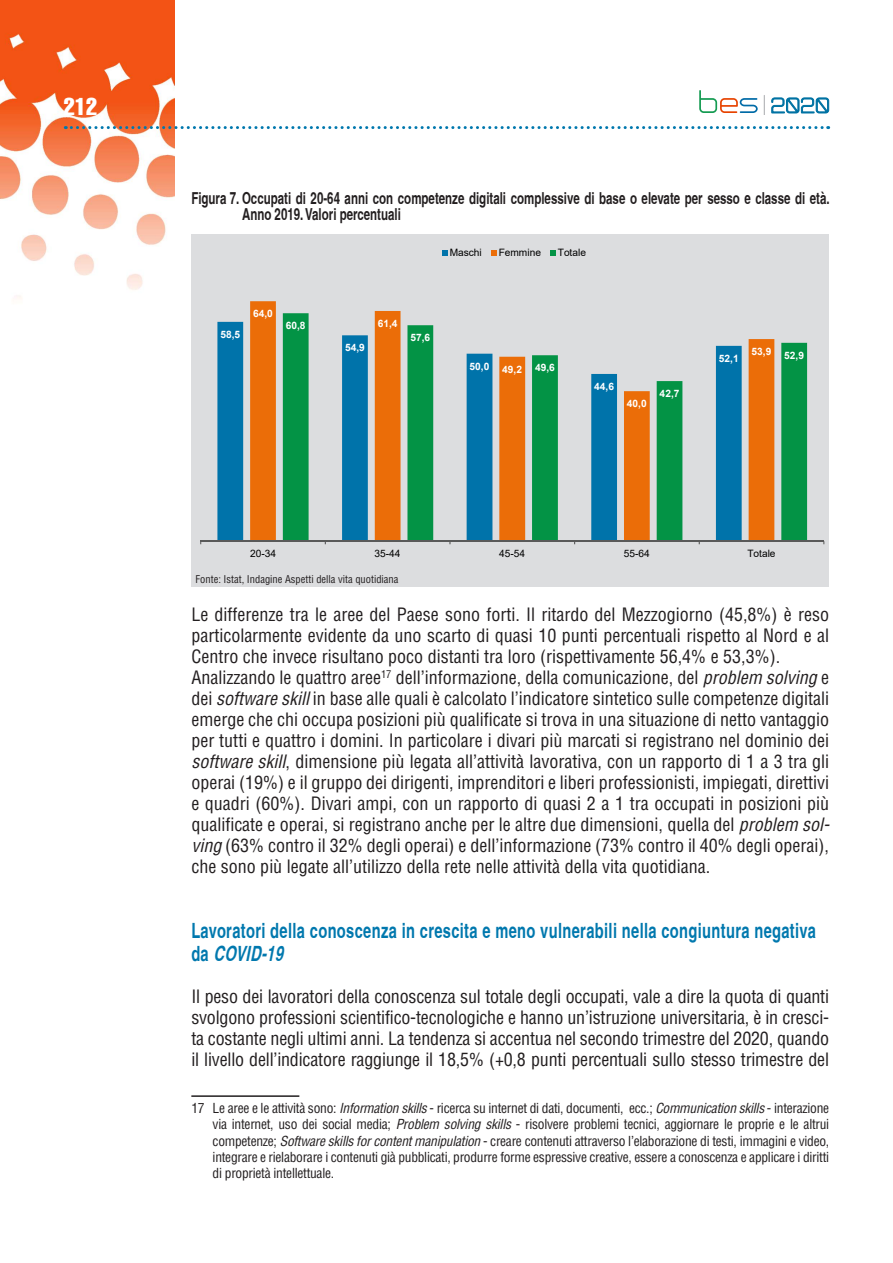
<style>
.page{position:relative;width:893px;height:1263px;background:#fff}
.page>*{position:absolute;margin:0;border:0;box-sizing:border-box;transform-origin:0 0}
.t1{font:24px "Helvetica LT Std Comp";color:#fff}
.t2{font:700 condensed 21px/22.5px "Helvetica";letter-spacing:.02em;color:#0078ae;scale:.85 1}
.t3{font:condensed 18px/21px "Helvetica LT Std";color:#231f20}
.t4{font:700 condensed 16.5px/16.5px "Helvetica";color:#231f20;scale:.85 1}
.t5{font:condensed 13.5px/16.2px "Helvetica LT Std";letter-spacing:-.02em;color:#231f20;text-align:justify}
.t6{font:condensed 10.5px "Helvetica LT Std";color:#231f20}
.t7{font:700 10.2px "Arial";color:#fff}
.t8{font:10.2px "Arial";color:#000}
.s1{font-style:italic}
</style>
<div class="page">
<img style="left:0;top:0;width:174px;height:299px">
<svg style="left:65px;top:126px;width:764px;height:3px"></svg>
<svg style="left:764px;top:95px;width:1px;height:20px"></svg>
<svg style="left:699px;top:90px;width:59px;height:23px"></svg>
<svg style="left:771px;top:97px;width:58px;height:17px"></svg>
<hr style="left:191px;top:1095px;width:108px;height:2px;background:#231f20">
<div style="left:191px;top:234px;width:638px;height:353px;background:#dcdddf"></div>
<svg style="left:217px;top:322px;width:33px;height:219px;fill:#0073aa"></svg>
<svg style="left:250px;top:301px;width:151px;height:240px;fill:#eb6d08"></svg>
<svg style="left:283px;top:313px;width:524px;height:228px"></svg>
<hr style="left:201px;top:541px;width:623px;height:1px;background:#595959">
<svg style="left:443px;top:250px;width:5px;height:5px"></svg>
<svg style="left:492px;top:250px;width:5px;height:5px"></svg>
<svg style="left:551px;top:250px;width:5px;height:5px"></svg>
<h1 class="t1" style="left:64px;top:91px;width:35px">212</h1>
<p class="t4" style="left:242px;top:189px;width:693px;text-indent:-51px">Figura 7. Occupati di 20-64 anni con competenze digitali complessive di base o elevate per sesso e classe di età.<br>Anno 2019. Valori percentuali</p>
<p class="t7" style="left:220px;top:327px;width:21px">58,5</p>
<p class="t7" style="left:253px;top:306px;width:21px">64,0</p>
<p class="t7" style="left:286px;top:318px;width:21px">60,8</p>
<p class="t8" style="left:450px;top:245px;width:34px">Maschi</p>
<p class="t8" style="left:499px;top:245px;width:44px">Femmine</p>
<p class="t8" style="left:558px;top:245px;width:30px">Totale</p>
<p class="t7" style="left:345px;top:341px;width:21px">54,9</p>
<p class="t7" style="left:378px;top:316px;width:21px">61,4</p>
<p class="t7" style="left:410px;top:330px;width:21px">57,6</p>
<p class="t7" style="left:470px;top:359px;width:21px">50,0</p>
<p class="t7" style="left:502px;top:362px;width:21px">49,2</p>
<p class="t7" style="left:535px;top:360px;width:21px">49,6</p>
<p class="t7" style="left:594px;top:379px;width:21px">44,6</p>
<p class="t7" style="left:627px;top:396px;width:21px">40,0</p>
<p class="t7" style="left:660px;top:386px;width:21px">42,7</p>
<p class="t7" style="left:719px;top:351px;width:21px">52,1</p>
<p class="t7" style="left:752px;top:344px;width:21px">53,9</p>
<p class="t7" style="left:784px;top:348px;width:21px">52,9</p>
<p class="t8" style="left:250px;top:546px;width:28px">20-34</p>
<p class="t8" style="left:375px;top:546px;width:28px">35-44</p>
<p class="t8" style="left:499px;top:546px;width:28px">45-54</p>
<p class="t8" style="left:624px;top:546px;width:28px">55-64</p>
<p class="t8" style="left:747px;top:546px;width:30px">Totale</p>
<p class="t6" style="left:196px;top:573px;width:204px">Fonte: Istat, Indagine Aspetti della vita quotidiana</p>
<p class="t3" style="left:191px;top:604px;width:640px">Le differenze tra le aree del Paese sono forti. Il ritardo del Mezzogiorno (45,8%) è reso particolarmente evidente da uno scarto di quasi 10 punti percentuali rispetto al Nord e al Centro che invece risultano poco distanti tra loro (rispettivamente 56,4% e 53,3%).<br>Analizzando le quattro aree<sup>17</sup> dell’informazione, della comunicazione, del <span class="s1">problem solving</span> e dei <span class="s1">software skill</span> in base alle quali è calcolato l’indicatore sintetico sulle competenze digitali emerge che chi occupa posizioni più qualificate si trova in una situazione di netto vantaggio per tutti e quattro i domini. In particolare i divari più marcati si registrano nel dominio dei <span class="s1">software skill</span>, dimensione più legata all’attività lavorativa, con un rapporto di 1 a 3 tra gli operai (19%) e il gruppo dei dirigenti, imprenditori e liberi professionisti, impiegati, direttivi e quadri (60%). Divari ampi, con un rapporto di quasi 2 a 1 tra occupati in posizioni più qualificate e operai, si registrano anche per le altre due dimensioni, quella del <span class="s1">problem sol&shy;ving</span> (63% contro il 32% degli operai) e dell’informazione (73% contro il 40% degli operai), che sono più legate all’utilizzo della rete nelle attività della vita quotidiana.</p>
<p class="t2" style="left:191px;top:919px;width:736px">Lavoratori della conoscenza in crescita e meno vulnerabili nella congiuntura negativa d a <span class="s1">COVID-19</span></p>
<p class="t3" style="left:191px;top:986px;width:639px;text-align:justify">Il peso dei lavoratori della conoscenza sul totale degli occupati, vale a dire la quota di quanti svolgono professioni scientifico-tecnologiche e hanno un’istruzione universitaria, è in cresci&shy;ta costante negli ultimi anni. La tendenza si accentua nel secondo trimestre del 2020, quando il livello dell’indicatore raggiunge il 18,5% (+0,8 punti percentuali sullo stesso trimestre del</p>
<p class="t5" style="left:213px;top:1100px;width:618px;text-indent:-21px">17 Le aree e le attività sono: <span class="s1">Information skills</span> - ricerca su internet di dati, documenti, ecc.; <span class="s1">Communication skills</span> - interazione via internet, uso dei social media; <span class="s1">Problem solving skills</span> - risolvere problemi tecnici, aggiornare le proprie e le altrui competenze; <span class="s1">Software skills for content manipulation</span> - creare contenuti attraverso l’elaborazione di testi, immagini e video, integrare e rielaborare i contenuti già pubblicati, produrre forme espressive creative, essere a conoscenza e applicare i diritti di proprietà intellettuale.</p>
</div>
